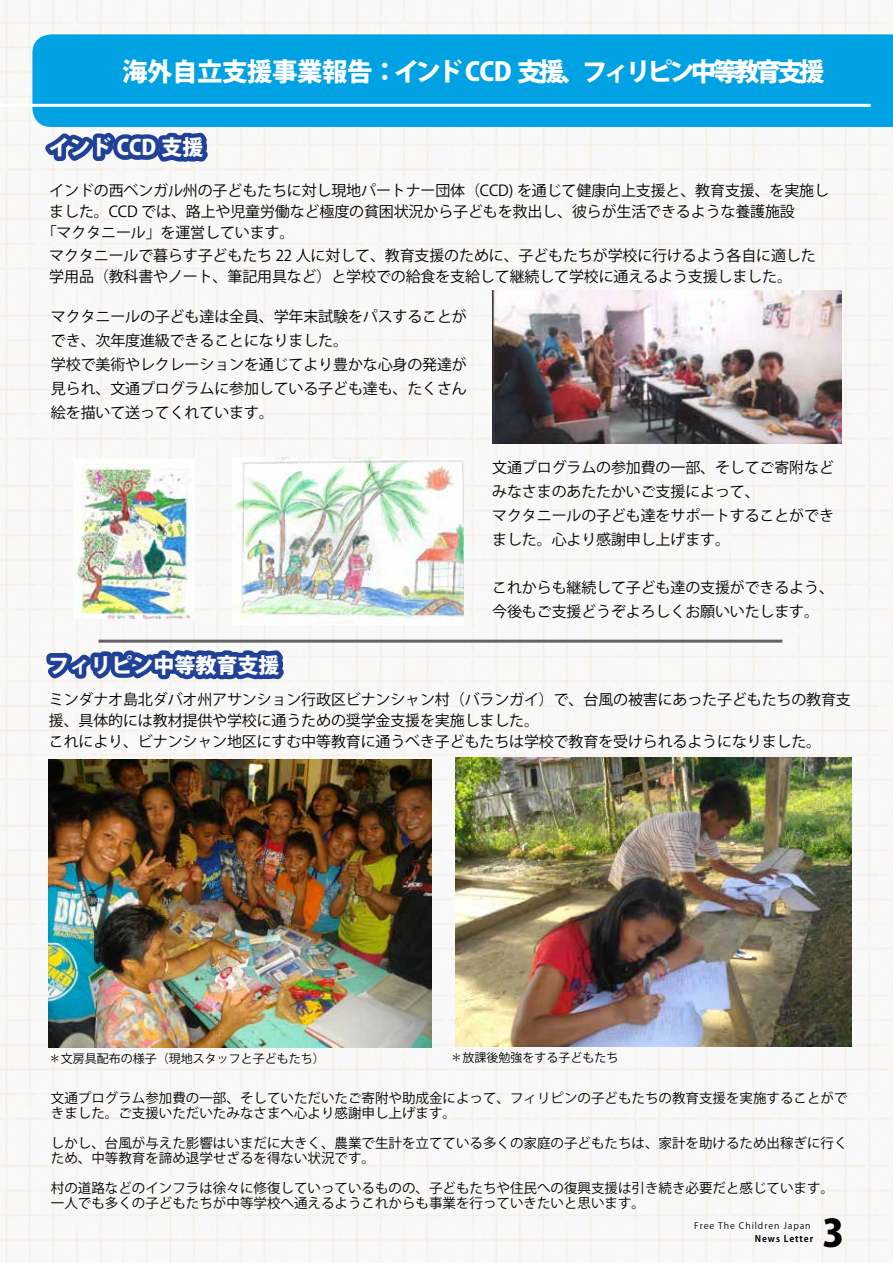
<style>
.page{position:relative;width:893px;height:1263px;background:#fff}
.page>*{position:absolute;margin:0;border:0;box-sizing:border-box;transform-origin:0 0}
.t1{font:800 37.5px "Koz Go Pro";color:#000}
.t2{font:800 25.5px "Koz Go Pro";letter-spacing:-.15em;color:#fff}
.t3{font:800 21px "Koz Go Pro";color:#fff}
.t4{font:15px/24px "Koz Go Pro";letter-spacing:-.01em;color:#000}
.t5{font:13.5px/15px "Koz Go Pr 6 N";color:#000}
.t6{font:12px "Koz Go Pro";color:#000}
.t7{font:9px "Koz Go Pro";letter-spacing:.1em;color:#000}
.t8{font:700 9px "Koz Go Pro";letter-spacing:.1em;color:#000}
</style>
<div class="page">
<img style="left:0;top:0;width:613px;height:802px">
<img style="left:613px;top:0;width:280px;height:802px">
<img style="left:0;top:802px;width:456px;height:170px">
<img style="left:852px;top:802px;width:41px;height:170px">
<img style="left:0;top:972px;width:613px;height:291px">
<img style="left:613px;top:972px;width:280px;height:291px">
<div style="left:33px;top:35px;width:860px;height:92px;background:#00a2e4"></div>
<hr style="left:0;top:104px;width:871px;height:3px;background:#fff">
<svg style="left:33px;top:125px;width:228px;height:47px"></svg>
<svg style="left:36px;top:641px;width:301px;height:69px"></svg>
<img style="left:49px;top:760px;width:383px;height:287px">
<img style="left:456px;top:758px;width:396px;height:289px">
<img style="left:73px;top:459px;width:122px;height:160px">
<img style="left:492px;top:290px;width:349px;height:153px">
<img style="left:232px;top:457px;width:231px;height:168px">
<hr style="left:99px;top:640px;width:683px;height:3px;background:#666464">
<svg style="left:693px;top:1218px;width:122px;height:41px"></svg>
<h2 class="t2" style="left:122px;top:55px;width:704px">海外自立支援事業報告：インド CCD 支援、フィリピン中等教育支援</h2>
<h3 class="t3" style="left:49px;top:134px;width:156px">インド CCD 支援</h3>
<p class="t4" style="left:49px;top:179px;width:781px">インドの西ベンガル州の子どもたちに対し現地パートナー団体（CCD) を通じて健康向上支援と、教育支援、を実施し</p>
<p class="t4" style="left:49px;top:200px;width:747px">ました。CCD では、路上や児童労働など極度の貧困状況から子どもを救出し、彼らが生活できるような養護施設</p>
<p class="t4" style="left:42px;top:221px;width:254px">「マクタニール」を運営しています。</p>
<p class="t4" style="left:49px;top:245px;width:768px;line-height:21px">マクタニールで暮らす子どもたち 22 人に対して、教育支援のために、子どもたちが学校に行けるよう各自に適した学用品（教科書やノート、筆記用具など）と学校での給食を支給して継続して学校に通えるよう支援しました。</p>
<p class="t4" style="left:51px;top:304px;width:417px">マクタニールの子ども達は全員、学年末試験をパスすることができ、次年度進級できることになりました。<br>学校で美術やレクレーションを通じてより豊かな心身の発達が見られ、文通プログラムに参加している子ども達も、たくさん絵を描いて送ってくれています。</p>
<p class="t4" style="left:492px;top:455px;width:343px">文通プログラムの参加費の一部、そしてご寄附などみなさまのあたたかいご支援によって、<br>マクタニールの子ども達をサポートすることができました。心より感謝申し上げます。</p>
<p class="t4" style="left:492px;top:575px;width:343px">これからも継続して子ども達の支援ができるよう、今後もご支援どうぞよろしくお願いいたします。</p>
<h3 class="t3" style="left:49px;top:651px;width:232px">フィリピン中等教育支援</h3>
<p class="t4" style="left:49px;top:689px;width:804px;line-height:21px">ミンダナオ島北ダバオ州アサンション行政区ビナンシャン村（バランガイ）で、台風の被害にあった子どもたちの教育支援、具体的には教材提供や学校に通うための奨学金支援を実施しました。<br>これにより、ビナンシャン地区にすむ中等教育に通うべき子どもたちは学校で教育を受けられるようになりました。</p>
<p class="t6" style="left:49px;top:1051px;width:277px">＊文房具配布の様子（現地スタッフと子どもたち）</p>
<p class="t6" style="left:451px;top:1049px;width:169px">＊放課後勉強をする子どもたち</p>
<p class="t5" style="left:51px;top:1090px;width:798px">文通プログラム参加費の一部、そしていただいたご寄附や助成金によって、フィリピンの子どもたちの教育支援を実施することができました。ご支援いただいたみなさまへ心より感謝申し上げます。</p>
<p class="t5" style="left:51px;top:1135px;width:798px">しかし、台風が与えた影響はいまだに大きく、農業で生計を立てている多くの家庭の子どもたちは、家計を助けるため出稼ぎに行くため、中等教育を諦め退学せざるを得ない状況です。</p>
<p class="t5" style="left:51px;top:1180px;width:784px">村の道路などのインフラは徐々に修復していっているものの、子どもたちや住民への復興支援は引き続き必要だと感じています。一人でも多くの子どもたちが中等学校へ通えるようこれからも事業を行っていきたいと思います。</p>
<p class="t7" style="left:694px;top:1220px;width:118px">Free The Children Japan</p>
<p class="t8" style="left:755px;top:1233px;width:60px">News Letter</p>
<h1 class="t1" style="left:822px;top:1208px;width:23px">3</h1>
</div>
